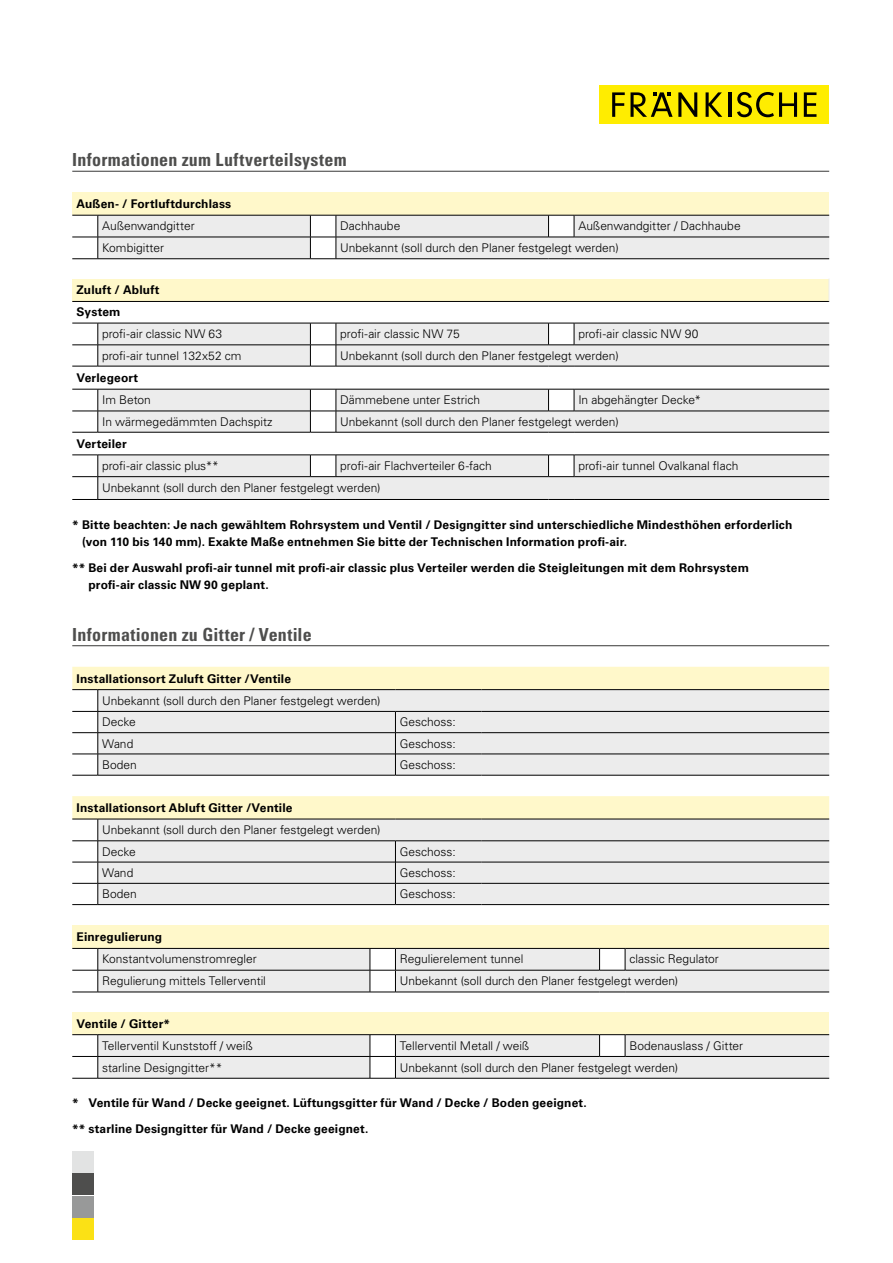
<style>
.page{position:relative;width:893px;height:1263px;background:#fff}
.page>*{position:absolute;margin:0;border:0;box-sizing:border-box;transform-origin:0 0}
.t1{font:700 condensed 18px "Univers LT Pro";letter-spacing:.015em;color:#4e4e4d}
.t2{font:300 12px/21.8px "Univers LT Pro 45";color:#000}
.t3{font:700 12px/17.2px "Univers LT Pro 65";letter-spacing:.01em;color:#000}
</style>
<div class="page">
<div style="left:599px;top:85px;width:230px;height:38px;background:#ffed00"></div>
<svg style="left:612px;top:92px;width:85px;height:25px"></svg>
<svg style="left:706px;top:92px;width:16px;height:25px"></svg>
<hr style="left:728px;top:92px;width:3px;height:25px;background:#000">
<svg style="left:737px;top:92px;width:60px;height:25px"></svg>
<svg style="left:804px;top:92px;width:12px;height:25px"></svg>
<div style="left:72px;top:1151px;width:22px;height:21px;background:#e2e3e3"></div>
<div style="left:72px;top:1174px;width:22px;height:21px;background:#4e4e4d"></div>
<div style="left:72px;top:1219px;width:22px;height:21px;background:#fbe115"></div>
<div style="left:72px;top:1196px;width:22px;height:21px;background:#989999"></div>
<hr style="left:72px;top:171px;width:757px;height:1px;background:#4e4e4d">
<hr style="left:72px;top:645px;width:757px;height:1px;background:#4e4e4d">
<div style="left:72px;top:192px;width:757px;height:23px;background:#fff8ca"></div>
<svg style="left:72px;top:215px;width:757px;height:44px;background:#dfdfdf"></svg>
<svg style="left:72px;top:667px;width:757px;height:109px;background:#e5e3da"></svg>
<svg style="left:72px;top:796px;width:757px;height:109px;background:#e5e3da"></svg>
<svg style="left:72px;top:389px;width:757px;height:44px;background:#ddd"></svg>
<svg style="left:72px;top:322px;width:757px;height:1px"></svg>
<svg style="left:72px;top:323px;width:757px;height:44px;background:#dedede"></svg>
<div style="left:72px;top:279px;width:757px;height:22px;background:#fff8ca"></div>
<hr style="left:72px;top:301px;width:757px;height:1px;background:#000">
<svg style="left:72px;top:455px;width:757px;height:45px;background:#dfdfdf"></svg>
<div style="left:72px;top:925px;width:757px;height:23px;background:#fff8ca"></div>
<svg style="left:72px;top:948px;width:757px;height:45px;background:#ddd"></svg>
<div style="left:72px;top:1012px;width:757px;height:23px;background:#fff8ca"></div>
<svg style="left:72px;top:1034px;width:757px;height:45px;background:#dcdcdc"></svg>
<h1 class="t1" style="left:72px;top:149px;width:276px">Informationen zum Luftverteilsystem</h1>
<p class="t3" style="left:77px;top:195px;width:156px">Außen- / Fortluftdurchlass</p>
<p class="t2" style="left:102px;top:215px;width:94px">Außenwandgitter</p>
<p class="t2" style="left:340px;top:215px;width:62px">Dachhaube</p>
<p class="t2" style="left:578px;top:215px;width:164px">Außenwandgitter / Dachhaube</p>
<p class="t2" style="left:102px;top:237px;width:64px">Kombigitter</p>
<p class="t2" style="left:340px;top:237px;width:280px">Unbekannt (soll durch den Planer festgelegt werden)</p>
<p class="t3" style="left:77px;top:281px;width:84px">Zuluft / Abluft</p>
<p class="t3" style="left:77px;top:303px;width:46px">System</p>
<p class="t2" style="left:102px;top:323px;width:122px">profi-air classic NW 63</p>
<p class="t2" style="left:340px;top:323px;width:121px">profi-air classic NW 75</p>
<p class="t2" style="left:578px;top:323px;width:122px">profi-air classic NW 90</p>
<p class="t2" style="left:102px;top:344px;width:141px">profi-air tunnel 132x52 cm</p>
<p class="t2" style="left:340px;top:344px;width:280px">Unbekannt (soll durch den Planer festgelegt werden)</p>
<p class="t3" style="left:77px;top:369px;width:63px">Verlegeort</p>
<p class="t2" style="left:102px;top:389px;width:50px">Im Beton</p>
<p class="t2" style="left:340px;top:389px;width:142px">Dämmebene unter Estrich</p>
<p class="t2" style="left:578px;top:389px;width:124px">In abgehängter Decke*</p>
<p class="t2" style="left:102px;top:411px;width:172px">In wärmegedämmten Dachspitz</p>
<p class="t2" style="left:340px;top:411px;width:280px">Unbekannt (soll durch den Planer festgelegt werden)</p>
<p class="t3" style="left:77px;top:434px;width:52px">Verteiler</p>
<p class="t2" style="left:102px;top:454px;width:118px">profi-air classic plus**</p>
<p class="t2" style="left:340px;top:454px;width:153px">profi-air Flachverteiler 6-fach</p>
<p class="t2" style="left:578px;top:454px;width:162px">profi-air tunnel Ovalkanal flach</p>
<p class="t2" style="left:102px;top:476px;width:280px">Unbekannt (soll durch den Planer festgelegt werden)</p>
<p class="t3" style="left:82px;top:515px;width:712px;text-indent:-10px">* Bitte beachten: Je nach gewähltem Rohrsystem und Ventil / Designgitter sind unterschiedliche Mindesthöhen erforderlich (von 110 bis 140 mm). Exakte Maße entnehmen Sie bitte der Technischen Information profi-air.</p>
<p class="t3" style="left:88px;top:558px;width:662px;text-indent:-16px">** Bei der Auswahl profi-air tunnel mit profi-air classic plus Verteiler werden die Steigleitungen mit dem Rohrsystem profi-air classic NW 90 geplant.</p>
<h1 class="t1" style="left:72px;top:623px;width:241px">Informationen zu Gitter / Ventile</h1>
<p class="t3" style="left:77px;top:669px;width:216px">Installationsort Zuluft Gitter /Ventile</p>
<p class="t2" style="left:102px;top:689px;width:280px">Unbekannt (soll durch den Planer festgelegt werden)<br>Decke</p>
<p class="t2" style="left:400px;top:711px;width:57px">Geschoss:</p>
<p class="t2" style="left:102px;top:732px;width:33px">Wand</p>
<p class="t2" style="left:400px;top:732px;width:57px">Geschoss:</p>
<p class="t2" style="left:102px;top:753px;width:36px">Boden</p>
<p class="t2" style="left:400px;top:753px;width:57px">Geschoss:</p>
<p class="t3" style="left:77px;top:798px;width:218px">Installationsort Abluft Gitter /Ventile</p>
<p class="t2" style="left:102px;top:819px;width:280px">Unbekannt (soll durch den Planer festgelegt werden)<br>Decke</p>
<p class="t2" style="left:400px;top:840px;width:57px">Geschoss:</p>
<p class="t2" style="left:102px;top:862px;width:33px">Wand</p>
<p class="t2" style="left:400px;top:862px;width:57px">Geschoss:</p>
<p class="t2" style="left:102px;top:883px;width:36px">Boden</p>
<p class="t2" style="left:400px;top:883px;width:57px">Geschoss:</p>
<p class="t3" style="left:77px;top:928px;width:87px">Einregulierung</p>
<p class="t2" style="left:102px;top:948px;width:156px">Konstantvolumenstromregler</p>
<p class="t2" style="left:400px;top:948px;width:125px">Regulierelement tunnel</p>
<p class="t2" style="left:629px;top:948px;width:91px">classic Regulator</p>
<p class="t2" style="left:102px;top:970px;width:165px">Regulierung mittels Tellerventil</p>
<p class="t2" style="left:400px;top:970px;width:280px">Unbekannt (soll durch den Planer festgelegt werden)</p>
<p class="t3" style="left:77px;top:1014px;width:95px">Ventile / Gitter*</p>
<p class="t2" style="left:102px;top:1034px;width:152px">Tellerventil Kunststoff / weiß</p>
<p class="t2" style="left:400px;top:1034px;width:131px">Tellerventil Metall / weiß</p>
<p class="t2" style="left:629px;top:1034px;width:115px">Bodenauslass / Gitter</p>
<p class="t2" style="left:102px;top:1056px;width:122px">starline Designgitter**</p>
<p class="t2" style="left:400px;top:1056px;width:280px">Unbekannt (soll durch den Planer festgelegt werden)</p>
<p class="t3" style="left:72px;top:1089px;width:516px;line-height:25.8px">* Ventile für Wand / Decke geeignet. Lüftungsgitter für Wand / Decke / Boden geeignet. ** starline Designgitter für Wand / Decke geeignet.</p>
</div>
